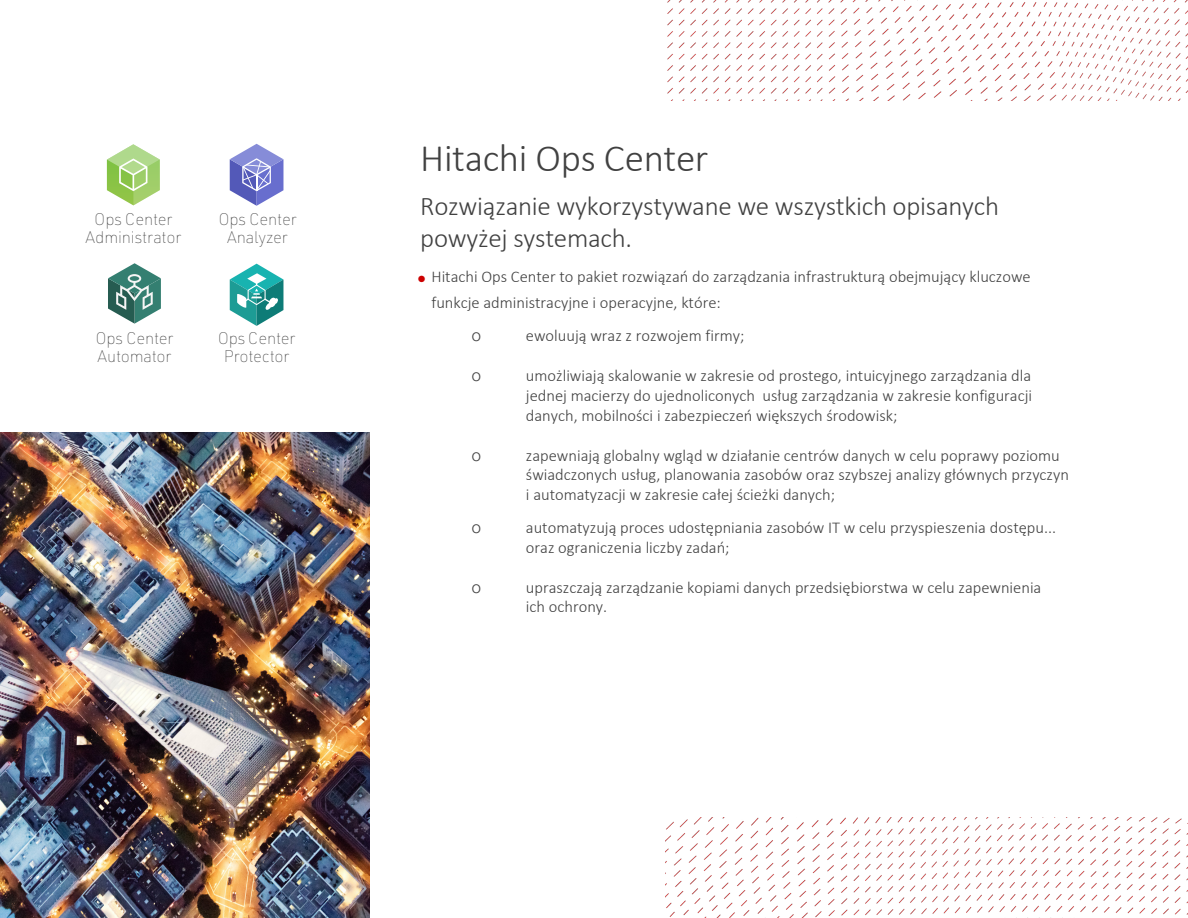
<style>
.page{position:relative;width:1188px;height:918px;background:#fff}
.page>*{position:absolute;margin:0;border:0;box-sizing:border-box;transform-origin:0 0}
.t1{font:300 39px "Calibri";letter-spacing:-.01em;color:#414141}
.t2{font:300 27px/32.4px "Calibri";letter-spacing:-.01em;color:#414141}
.t3{font:300 16.5px/19.8px "Calibri";color:#414141}
.t4{font:100 16.5px/18px "URWDIN";letter-spacing:-.01em;color:#414141;text-align:center}
.t5{font:300 16.5px "Helvetica Neue LT Std";color:#414141}
.s1{color:#c00}
</style>
<div class="page">
<img style="left:667px;top:0;width:521px;height:100px">
<img style="left:665px;top:818px;width:523px;height:100px">
<svg style="left:107px;top:144px;width:53px;height:61px"></svg>
<svg style="left:230px;top:144px;width:53px;height:62px"></svg>
<svg style="left:108px;top:263px;width:53px;height:61px"></svg>
<svg style="left:230px;top:264px;width:53px;height:62px"></svg>
<img style="left:0;top:432px;width:369px;height:486px">
<p class="t4" style="left:85px;top:209px;width:97px">Ops Center<br>Administrator</p>
<p class="t4" style="left:95px;top:329px;width:80px;text-align:left">Ops Center<br>Automator</p>
<p class="t4" style="left:218px;top:209px;width:80px">Ops Center<br>Analyzer</p>
<p class="t4" style="left:218px;top:329px;width:79px">Ops Center<br>Protector</p>
<h1 class="t1" style="left:420px;top:134px;width:290px">Hitachi Ops Center</h1>
<h2 class="t2" style="left:420px;top:190px;width:580px">Rozwiązanie wykorzystywane we wszystkich opisanych powyżej systemach.</h2>
<p class="t3" style="left:431px;top:263px;width:601px;line-height:26px;text-indent:-13px"><span class="s1">●</span> Hitachi Ops Center to pakiet rozwiązań do zarządzania infrastrukturą obejmujący kluczowe funkcje administracyjne i operacyjne, które:</p>
<p class="t5" style="left:472px;top:325px;width:11px">o</p>
<p class="t3" style="left:526px;top:325px;width:220px">ewoluują wraz z rozwojem firmy;</p>
<p class="t5" style="left:472px;top:365px;width:11px">o</p>
<p class="t3" style="left:526px;top:365px;width:508px;text-align:justify">umożliwiają skalowanie w zakresie od prostego, intuicyjnego zarządzania dla jednej macierzy do ujednoliconych usług zarządzania w zakresie konfiguracji danych, mobilności i zabezpieczeń większych środowisk;</p>
<p class="t5" style="left:472px;top:445px;width:11px">o</p>
<p class="t3" style="left:526px;top:445px;width:545px">zapewniają globalny wgląd w działanie centrów danych w celu poprawy poziomu świadczonych usług, planowania zasobów oraz szybszej analizy głównych przyczyn i automatyzacji w zakresie całej ścieżki danych;</p>
<p class="t5" style="left:472px;top:517px;width:11px">o</p>
<p class="t3" style="left:526px;top:518px;width:532px">automatyzują proces udostępniania zasobów IT w celu przyspieszenia dostępu... oraz ograniczenia liczby zadań;</p>
<p class="t5" style="left:472px;top:577px;width:11px">o</p>
<p class="t3" style="left:526px;top:577px;width:517px">upraszczają zarządzanie kopiami danych przedsiębiorstwa w celu zapewnienia ich ochrony.</p>
</div>
